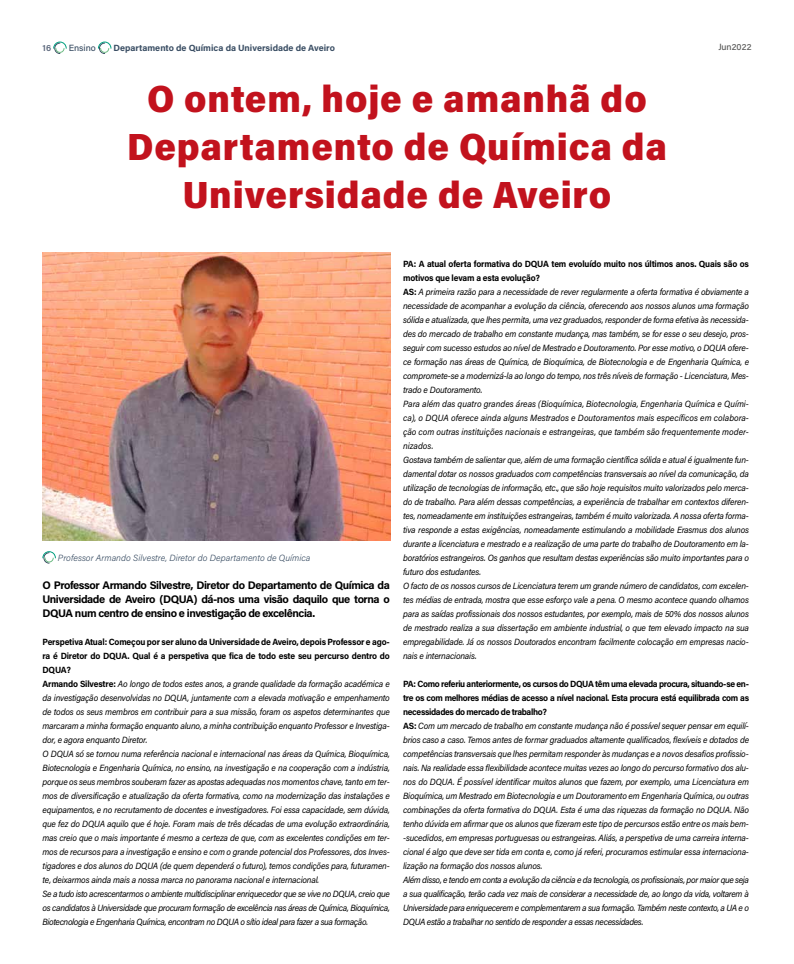
<style>
.page{position:relative;width:794px;height:964px;background:#fff}
.page>*{position:absolute;margin:0;border:0;box-sizing:border-box;transform-origin:0 0}
.t1{font:38px/48px "Acumin Variable Concept";letter-spacing:.02em;color:#c2121d;text-align:center}
.t2{font:700 11px/14px "Acumin Pro";letter-spacing:-.04em;color:#000;text-align:justify}
.t3{font:italic 9px/14px "Acumin Pro";letter-spacing:-.02em;color:#000;scale:.95 1}
.t4{font:9px "Acumin Variable Concept";color:#394d63}
.t5{font:700 9px "Acumin Pro";color:#394d63}
.t6{font:500 9px "Acumin Pro";color:#565655}
.t7{font:500 9px "Acumin Pro";color:#394d63}
.t8{font:600 9px "Acumin Pro";color:#5c687c}
.s1{font-weight:700;font-style:normal}
</style>
<div class="page">
<svg style="left:53px;top:41px;width:14px;height:13px"></svg>
<svg style="left:98px;top:41px;width:14px;height:13px"></svg>
<svg style="left:42px;top:551px;width:14px;height:13px"></svg>
<img style="left:43px;top:253px;width:347px;height:288px">
<p class="t8" style="left:43px;top:42px;width:10px">16</p>
<p class="t7" style="left:69px;top:42px;width:29px">Ensino</p>
<p class="t5" style="left:113px;top:42px;width:223px">Departamento de Química da Universidade de Aveiro</p>
<p class="t6" style="left:718px;top:40px;width:35px">Jun2022</p>
<h1 class="t1" style="left:127px;top:74px;width:541px">O ontem, hoje e amanhã do<br>Departamento de Química da<br>Universidade de Aveiro</h1>
<p class="t4" style="left:58px;top:551px;width:254px">Professor Armando Silvestre, Diretor do Departamento de Química</p>
<p class="t2" style="left:43px;top:577px;width:349px">O Professor Armando Silvestre, Diretor do Departamento de Química da Universidade de Aveiro (DQUA) dá-nos uma visão daquilo que torna o DQUA num centro de ensino e investigação de excelência.</p>
<p class="t3" style="left:43px;top:634px;width:367px"><span class="s1">Perspetiva Atual: Começou por ser aluno da Universidade de Aveiro, depois Professor e ago&shy;ra é Diretor do DQUA. Qual é a perspetiva que fica de todo este seu percurso dentro do DQUA?<br>Armando Silvestre:</span> Ao longo de todos estes anos, a grande qualidade da formação académica e da investigação desenvolvidas no DQUA, juntamente com a elevada motivação e empenhamento de todos os seus membros em contribuir para a sua missão, foram os aspetos determinantes que marcaram a minha formação enquanto aluno, a minha contribuição enquanto Professor e Investiga&shy;dor, e agora enquanto Diretor.<br>O DQUA só se tornou numa referência nacional e internacional nas áreas da Química, Bioquímica, Biotecnologia e Engenharia Química, no ensino, na investigação e na cooperação com a indústria, porque os seus membros souberam fazer as apostas adequadas nos momentos chave, tanto em ter&shy;mos de diversificação e atualização da oferta formativa, como na modernização das instalações e equipamentos, e no recrutamento de docentes e investigadores. Foi essa capacidade, sem dúvida, que fez do DQUA aquilo que é hoje. Foram mais de três décadas de uma evolução extraordinária, mas creio que o mais importante é mesmo a certeza de que, com as excelentes condições em ter&shy;mos de recursos para a investigação e ensino e com o grande potencial dos Professores, dos Inves&shy;tigadores e dos alunos do DQUA (de quem dependerá o futuro), temos condições para, futuramen&shy;te, deixarmos ainda mais a nossa marca no panorama nacional e internacional.<br>Se a tudo isto acrescentarmos o ambiente multidisciplinar enriquecedor que se vive no DQUA, creio que os candidatos à Universidade que procuram formação de excelência nas áreas de Química, Bioquímica, Biotecnologia e Engenharia Química, encontram no DQUA o sítio ideal para fazer a sua formação.</p>
<p class="t3" style="left:403px;top:256px;width:366px"><span class="s1">PA: A atual oferta formativa do DQUA tem evoluído muito nos últimos anos. Quais são os motivos que levam a esta evolução?<br>AS:</span> A primeira razão para a necessidade de rever regularmente a oferta formativa é obviamente a necessidade de acompanhar a evolução da ciência, oferecendo aos nossos alunos uma formação sólida e atualizada, que lhes permita, uma vez graduados, responder de forma efetiva às necessida&shy;des do mercado de trabalho em constante mudança, mas também, se for esse o seu desejo, pros&shy;seguir com sucesso estudos ao nível de Mestrado e Doutoramento. Por esse motivo, o DQUA ofere&shy;ce formação nas áreas de Química, de Bioquímica, de Biotecnologia e de Engenharia Química, e compromete-se a modernizá-la ao longo do tempo, nos três níveis de formação - Licenciatura, Mes&shy;trado e Doutoramento.<br>Para além das quatro grandes áreas (Bioquímica, Biotecnologia, Engenharia Química e Quími&shy;ca), o DQUA oferece ainda alguns Mestrados e Doutoramentos mais específicos em colabora&shy;ção com outras instituições nacionais e estrangeiras, que também são frequentemente moder&shy;nizados.<br>Gostava também de salientar que, além de uma formação científica sólida e atual é igualmente fun&shy;damental dotar os nossos graduados com competências transversais ao nível da comunicação, da utilização de tecnologias de informação, etc., que são hoje requisitos muito valorizados pelo merca&shy;do de trabalho. Para além dessas competências, a experiência de trabalhar em contextos diferen&shy;tes, nomeadamente em instituições estrangeiras, também é muito valorizada. A nossa oferta forma&shy;tiva responde a estas exigências, nomeadamente estimulando a mobilidade Erasmus dos alunos durante a licenciatura e mestrado e a realização de uma parte do trabalho de Doutoramento em la&shy;boratórios estrangeiros. Os ganhos que resultam destas experiências são muito importantes para o futuro dos estudantes.<br>O facto de os nossos cursos de Licenciatura terem um grande número de candidatos, com excelen&shy;tes médias de entrada, mostra que esse esforço vale a pena. O mesmo acontece quando olhamos para as saídas profissionais dos nossos estudantes, por exemplo, mais de 50% dos nossos alunos de mestrado realiza a sua dissertação em ambiente industrial, o que tem elevado impacto na sua empregabilidade. Já os nossos Doutorados encontram facilmente colocação em empresas nacio&shy;nais e internacionais.</p>
<p class="t3" style="left:403px;top:676px;width:366px"><span class="s1">PA: Como referiu anteriormente, os cursos do DQUA têm uma elevada procura, situando-se en&shy;tre os com melhores médias de acesso a nível nacional. Esta procura está equilibrada com as necessidades do mercado de trabalho?<br>AS:</span> Com um mercado de trabalho em constante mudança não é possível sequer pensar em equilí&shy;brios caso a caso. Temos antes de formar graduados altamente qualificados, flexíveis e dotados de competências transversais que lhes permitam responder às mudanças e a novos desafios profissio&shy;nais. Na realidade essa flexibilidade acontece muitas vezes ao longo do percurso formativo dos alu&shy;nos do DQUA. É possível identificar muitos alunos que fazem, por exemplo, uma Licenciatura em Bioquímica, um Mestrado em Biotecnologia e um Doutoramento em Engenharia Química, ou outras combinações da oferta formativa do DQUA. Esta é uma das riquezas da formação no DQUA. Não tenho dúvida em afirmar que os alunos que fizeram este tipo de percursos estão entre os mais bem--sucedidos, em empresas portuguesas ou estrangeiras. Aliás, a perspetiva de uma carreira interna&shy;cional é algo que deve ser tida em conta e, como já referi, procuramos estimular essa internaciona&shy;lização na formação dos nossos alunos.<br>Além disso, e tendo em conta a evolução da ciência e da tecnologia, os profissionais, por maior que seja a sua qualificação, terão cada vez mais de considerar a necessidade de, ao longo da vida, voltarem à Universidade para enriquecerem e complementarem a sua formação. Também neste contexto, a UA e o DQUA estão a trabalhar no sentido de responder a essas necessidades.</p>
</div>
